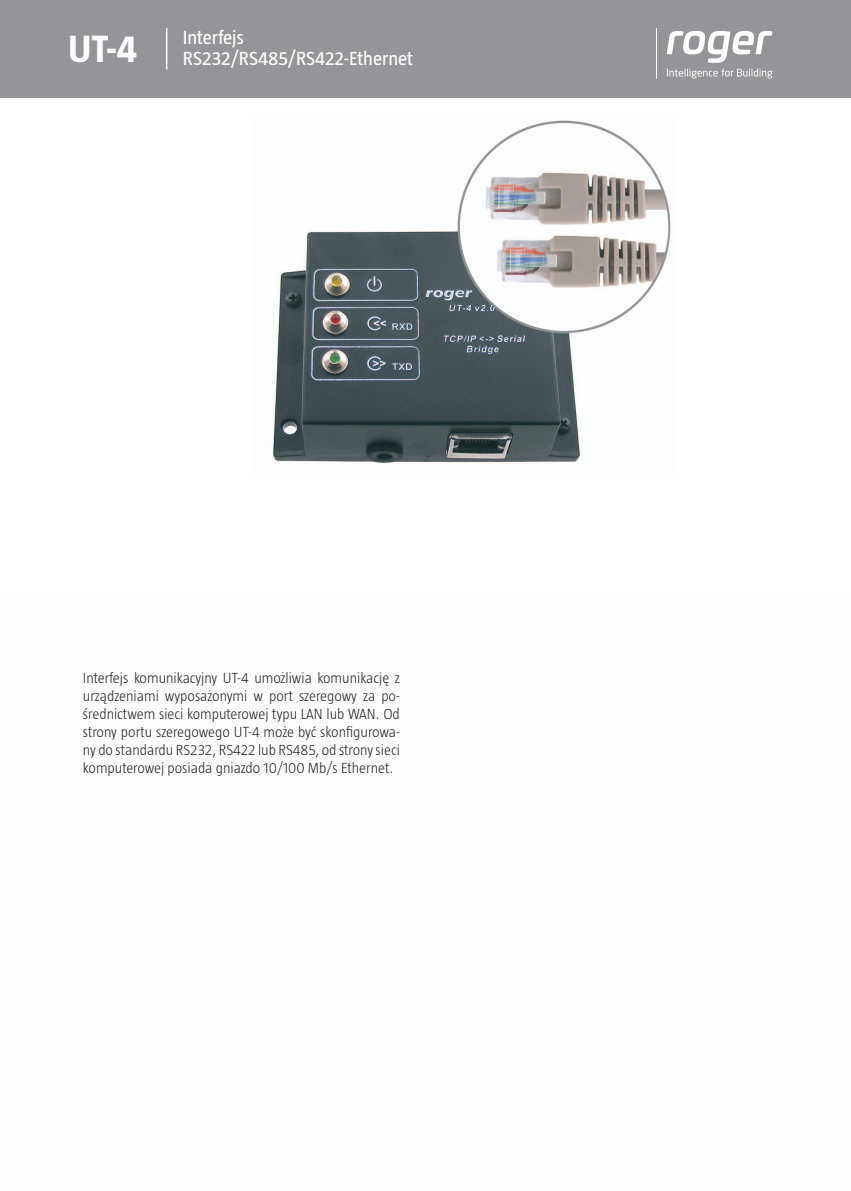
<style>
.page{position:relative;width:851px;height:1191px;background:#fff}
.page>*{position:absolute;margin:0;border:0;box-sizing:border-box;transform-origin:0 0}
.t1{font:700 39px "Taz";color:#fff}
.t2{font:19.5px/21px "Taz";color:#fff}
.t3{font:300 15px/18px "Taz";color:#231f20;text-align:justify}
</style>
<div class="page">
<div style="left:0;top:0;width:850px;height:98px;background:#939598"></div>
<hr style="left:166px;top:28px;width:1px;height:41px;background:#fff">
<img style="left:272px;top:120px;width:399px;height:344px">
<hr style="left:655px;top:28px;width:1px;height:51px;background:#fff">
<svg style="left:667px;top:69px;width:105px;height:9px"></svg>
<svg style="left:666px;top:31px;width:106px;height:32px"></svg>
<h1 class="t1" style="left:68px;top:27px;width:70px">UT-4</h1>
<h2 class="t2" style="left:183px;top:26px;width:232px">Interfejs<br>RS232/RS485/RS422-Ethernet</h2>
<p class="t3" style="left:83px;top:668px;width:318px">Interfejs komunikacyjny UT-4 umożliwia komunikację z urządzeniami wyposażonymi w port szeregowy za po&shy;średnictwem sieci komputerowej typu LAN lub WAN. Od strony portu szeregowego UT-4 może być skonfigurowa&shy;ny do standardu RS232, RS422 lub RS485, od strony sieci komputerowej posiada gniazdo 10/100 Mb/s Ethernet.</p>
</div>
